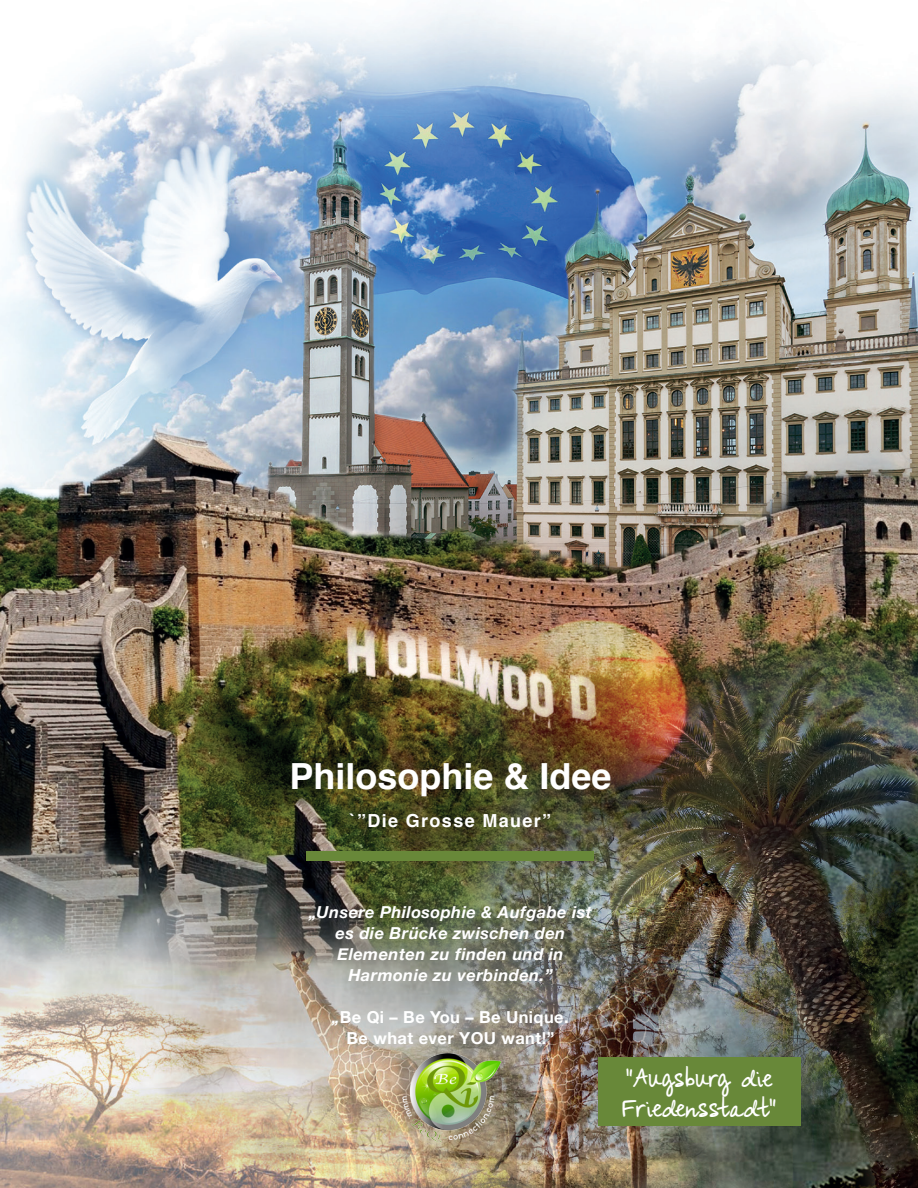
<style>
.page{position:relative;width:918px;height:1188px;background:#fff}
.page>*{position:absolute;margin:0;border:0;box-sizing:border-box;transform-origin:0 0}
.t1{font:700 36px "Helvetica";color:#fff}
.t2{font:700 27px/30px "KG You Wont Bring Me Down";letter-spacing:.025em;color:#fff}
.t3{font:700 18px "Helvetica";letter-spacing:.075em;color:#fff}
.t4{font:italic 700 16.5px/21px "Helvetica Neue";letter-spacing:.025em;color:#fff;text-align:center}
.t5{font:700 16.5px/21px "Helvetica Neue";letter-spacing:.025em;color:#fff;text-align:center}
.s1{font-size:15px}
.s2{font-style:italic;font-size:15px}
</style>
<div class="page">
<img style="left:0;top:2px;width:918px;height:1186px">
<div style="left:306px;top:851px;width:288px;height:10px;background:#688839"></div>
<div style="left:598px;top:1057px;width:202px;height:69px;background:#688839"></div>
<img style="left:396px;top:1046px;width:108px;height:98px">
<p class="t1" style="left:289px;top:747px;width:324px">Philosophie &amp; Idee</p>
<p class="t3" style="left:350px;top:807px;width:203px">`”Die Grosse Mauer”</p>
<p class="t4" style="left:309px;top:902px;width:284px"><span class="s1">„</span>Unsere Philosophie &amp; Aufgabe ist es die Brücke zwischen den<br>Elementen zu finden und in<br>Harmonie zu verbinden.”</p>
<p class="t5" style="left:332px;top:1007px;width:238px"><span class="s2">„</span>Be Qi – Be You – Be Unique.<br>Be what ever YOU want!”</p>
<p class="t2" style="left:622px;top:1063px;width:155px">“Augsburg die<br>Friedensstadt”</p>
</div>
